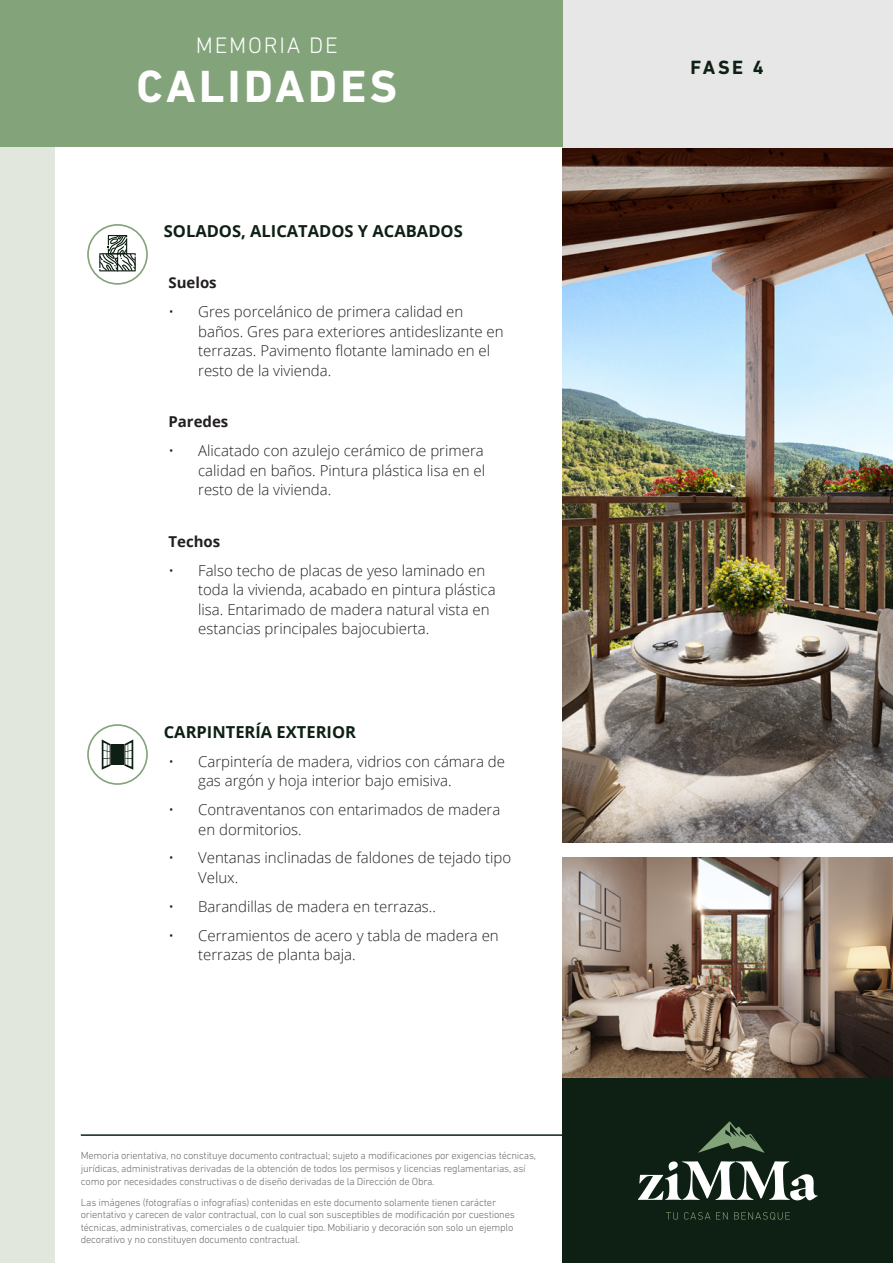
<style>
.page{position:relative;width:893px;height:1263px;background:#fff}
.page>*{position:absolute;margin:0;border:0;box-sizing:border-box;transform-origin:0 0}
.t1{font:700 45.9px "DIN Next LT Pro";letter-spacing:.075em;color:#fff}
.t2{font:300 22.8px "DIN Next LT Pro";letter-spacing:.075em;color:#fff}
.t3{font:700 19.5px "DIN Next LT Pro";color:#0e2013}
.t4{font:700 16.5px "Open Sans";color:#0e2013}
.t5{font:300 15px/19.5px "Open Sans";color:#231f20}
.t6{font:700 15px "Open Sans";color:#231f20}
.t7{font:300 10.5px/12.6px "DIN Next LT Pro";letter-spacing:-.02em;color:#6c6d70}
</style>
<div class="page">
<div style="left:87px;top:224px;width:61px;height:61px;border:2px solid #83a37b;border-radius:50%"></div>
<svg style="left:99px;top:235px;width:37px;height:36px"></svg>
<img style="left:563px;top:147px;width:330px;height:696px">
<div style="left:87px;top:724px;width:61px;height:61px;border:2px solid #83a37b;border-radius:50%"></div>
<div style="left:111px;top:744px;width:13px;height:21px;background:#0e2013"></div>
<svg style="left:124px;top:739px;width:9px;height:31px"></svg>
<svg style="left:102px;top:739px;width:9px;height:31px"></svg>
<img style="left:563px;top:858px;width:330px;height:220px">
<div style="left:561px;top:0;width:332px;height:147px;background:#e6e7e6"></div>
<div style="left:0;top:147px;width:54px;height:1116px;background:#e1e7dc"></div>
<div style="left:0;top:0;width:563px;height:147px;background:#83a37b"></div>
<div style="left:563px;top:1078px;width:330px;height:185px;background:#0e2013"></div>
<svg style="left:666px;top:1212px;width:124px;height:8px"></svg>
<svg style="left:638px;top:1161px;width:180px;height:39px"></svg>
<svg style="left:698px;top:1121px;width:67px;height:32px"></svg>
<hr style="left:81px;top:1134px;width:482px;height:2px;background:#0e2013">
<p class="t2" style="left:196px;top:32px;width:143px">MEMORIA DE</p>
<p class="t1" style="left:136px;top:60px;width:262px">CALIDADES</p>
<p class="t4" style="left:164px;top:219px;width:300px">SOLADOS, ALICATADOS Y ACABADOS</p>
<p class="t6" style="left:168px;top:272px;width:50px">Suelos</p>
<p class="t5" style="left:198px;top:302px;width:307px;text-indent:-30px">• Gres porcelánico de primera calidad en baños. Gres para exteriores antideslizante en terrazas. Pavimento flotante laminado en el resto de la vivienda.</p>
<p class="t6" style="left:168px;top:411px;width:61px">Paredes</p>
<p class="t5" style="left:198px;top:441px;width:288px;text-align:justify;text-indent:-30px">• Alicatado con azulejo cerámico de primera calidad en baños. Pintura plástica lisa en el resto de la vivienda.</p>
<p class="t6" style="left:168px;top:531px;width:53px">Techos</p>
<p class="t5" style="left:198px;top:560px;width:299px;text-indent:-30px">• Falso techo de placas de yeso laminado en toda la vivienda, acabado en pintura plástica lisa. Entarimado de madera natural vista en estancias principales bajocubierta.</p>
<p class="t4" style="left:164px;top:720px;width:194px">CARPINTERÍA EXTERIOR</p>
<p class="t5" style="left:198px;top:751px;width:308px;text-indent:-30px">• Carpintería de madera, vidrios con cámara de gas argón y hoja interior bajo emisiva.</p>
<p class="t5" style="left:198px;top:799px;width:304px;text-indent:-30px">• Contraventanos con entarimados de madera en dormitorios.</p>
<p class="t5" style="left:198px;top:848px;width:315px;text-indent:-30px">• Ventanas inclinadas de faldones de tejado tipo<br>Velux.</p>
<p class="t5" style="left:168px;top:896px;width:269px">• Barandillas de madera en terrazas..</p>
<p class="t5" style="left:198px;top:925px;width:302px;text-indent:-30px">• Cerramientos de acero y tabla de madera en terrazas de planta baja.</p>
<p class="t7" style="left:81px;top:1149px;width:457px">Memoria orientativa, no constituye documento contractual; sujeto a modificaciones por exigencias técnicas, jurídicas, administrativas derivadas de la obtención de todos los permisos y licencias reglamentarias, así como por necesidades constructivas o de diseño derivadas de la Dirección de Obra.</p>
<p class="t7" style="left:81px;top:1196px;width:435px">Las imágenes (fotografías o infografías) contenidas en este documento solamente tienen carácter orientativo y carecen de valor contractual, con lo cual son susceptibles de modificación por cuestiones técnicas, administrativas, comerciales o de cualquier tipo. Mobiliario y decoración son solo un ejemplo decorativo y no constituyen documento contractual.</p>
<p class="t3" style="left:691px;top:56px;width:75px">FASE 4</p>
</div>
